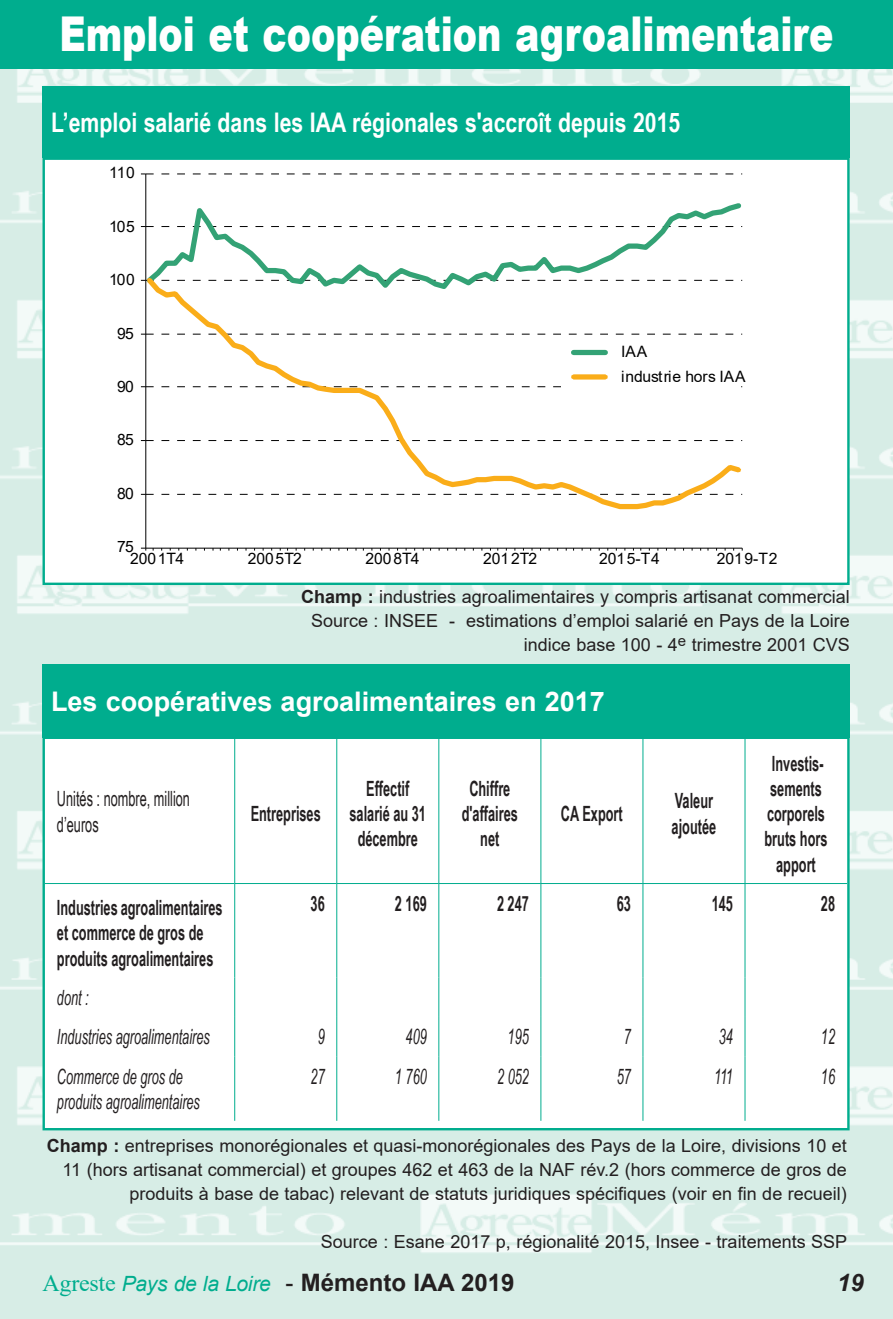
<style>
.page{position:relative;width:893px;height:1319px;background:#fff}
.page>*{position:absolute;margin:0;border:0;box-sizing:border-box;transform-origin:0 0}
.t1{font:900 48px "Arial";color:#fff;scale:.76 1}
.t2{font:700 27px "Arial Narrow";color:#fff;scale:.96 1}
.t3{font:700 27px "Arial";color:#fff}
.t4{font:700 24px "Arial";color:#231f20}
.t5{font:italic 700 24px "Arial";color:#231f20}
.t6{font:700 21px/25.2px "Arial Narrow";color:#231f20;text-align:center;scale:.74 1}
.t7{font:italic 21px/39.3px "Arial Narrow";color:#231f20;scale:.74 1}
.t8{font:21px/25.2px "Arial Narrow";color:#231f20;scale:.74 1}
.t9{font:18px/24px "Arial";color:#231f20;text-align:right}
.t10{font:15.6px/24.9px "Arial";color:#000}
.s1{font-weight:700}
.s2{font-family:"Times New Roman";font-weight:400;color:#00ad8e}
.s3{font-weight:400;font-style:italic;font-size:21px;color:#00ad8e}
.s4{font-weight:400}
</style>
<div class="page">
<img style="left:0;top:68px;width:893px;height:1250px">
<div style="left:0;top:0;width:893px;height:68px;background:#00ad8e"></div>
<div style="left:43px;top:664px;width:807px;height:73px;background:#00ad8e"></div>
<div style="left:44px;top:737px;width:804px;height:391px;background:#fff"></div>
<hr style="left:234px;top:738px;width:1px;height:145px;background:#00ad8e">
<hr style="left:336px;top:738px;width:1px;height:145px;background:#00ad8e">
<hr style="left:438px;top:738px;width:1px;height:145px;background:#00ad8e">
<hr style="left:540px;top:738px;width:1px;height:145px;background:#00ad8e">
<hr style="left:642px;top:738px;width:1px;height:145px;background:#00ad8e">
<hr style="left:744px;top:738px;width:1px;height:145px;background:#00ad8e">
<hr style="left:45px;top:882px;width:190px;height:1px;background:#00ad8e">
<hr style="left:235px;top:882px;width:102px;height:1px;background:#00ad8e">
<hr style="left:234px;top:883px;width:1px;height:94px;background:#00ad8e">
<hr style="left:337px;top:882px;width:102px;height:1px;background:#00ad8e">
<hr style="left:336px;top:883px;width:1px;height:94px;background:#00ad8e">
<hr style="left:439px;top:882px;width:102px;height:1px;background:#00ad8e">
<hr style="left:438px;top:883px;width:1px;height:94px;background:#00ad8e">
<hr style="left:541px;top:882px;width:102px;height:1px;background:#00ad8e">
<hr style="left:540px;top:883px;width:1px;height:94px;background:#00ad8e">
<hr style="left:643px;top:882px;width:102px;height:1px;background:#00ad8e">
<hr style="left:642px;top:883px;width:1px;height:94px;background:#00ad8e">
<hr style="left:745px;top:882px;width:102px;height:1px;background:#00ad8e">
<hr style="left:744px;top:883px;width:1px;height:94px;background:#00ad8e">
<hr style="left:234px;top:977px;width:1px;height:39px;background:#00ad8e">
<hr style="left:336px;top:977px;width:1px;height:39px;background:#00ad8e">
<hr style="left:438px;top:977px;width:1px;height:39px;background:#00ad8e">
<hr style="left:540px;top:977px;width:1px;height:39px;background:#00ad8e">
<hr style="left:642px;top:977px;width:1px;height:39px;background:#00ad8e">
<hr style="left:744px;top:977px;width:1px;height:39px;background:#00ad8e">
<hr style="left:234px;top:1016px;width:1px;height:40px;background:#00ad8e">
<hr style="left:336px;top:1016px;width:1px;height:40px;background:#00ad8e">
<hr style="left:438px;top:1016px;width:1px;height:40px;background:#00ad8e">
<hr style="left:540px;top:1016px;width:1px;height:40px;background:#00ad8e">
<hr style="left:642px;top:1016px;width:1px;height:40px;background:#00ad8e">
<hr style="left:744px;top:1016px;width:1px;height:40px;background:#00ad8e">
<hr style="left:234px;top:1056px;width:1px;height:64px;background:#00ad8e">
<hr style="left:336px;top:1056px;width:1px;height:64px;background:#00ad8e">
<hr style="left:438px;top:1056px;width:1px;height:64px;background:#00ad8e">
<hr style="left:540px;top:1056px;width:1px;height:64px;background:#00ad8e">
<hr style="left:642px;top:1056px;width:1px;height:64px;background:#00ad8e">
<hr style="left:744px;top:1056px;width:1px;height:64px;background:#00ad8e">
<div style="left:43px;top:736px;width:807px;height:394px;border:2px solid #00ad8e"></div>
<div style="left:43px;top:86px;width:807px;height:71px;background:#00ad8e"></div>
<div style="left:44px;top:159px;width:804px;height:424px;background:#fff"></div>
<hr style="left:145px;top:174px;width:1px;height:374px;background:#000">
<svg style="left:141px;top:173px;width:601px;height:1px"></svg>
<hr style="left:146px;top:547px;width:596px;height:1px;background:#000">
<svg style="left:142px;top:197px;width:601px;height:76px"></svg>
<svg style="left:142px;top:273px;width:601px;height:240px"></svg>
<div style="left:563px;top:339px;width:172px;height:51px;background:#fff"></div>
<div style="left:574px;top:350px;width:31px;height:5px;background:#33a275"></div>
<div style="left:574px;top:374px;width:31px;height:5px;background:#faad19"></div>
<div style="left:43px;top:157px;width:807px;height:428px;border:2px solid #00ad8e"></div>
<h1 class="t1" style="left:59px;top:-1px;width:1020px">Emploi et coopération agroalimentaire</h1>
<h2 class="t2" style="left:51px;top:102px;width:657px">L’emploi salarié dans les IAA régionales s'accroît depuis 2015</h2>
<p class="t10" style="left:109px;top:160px;width:27px">110</p>
<p class="t10" style="left:109px;top:213px;width:27px">105</p>
<p class="t10" style="left:109px;top:267px;width:27px">100</p>
<p class="t10" style="left:117px;top:320px;width:18px">95</p>
<p class="t10" style="left:117px;top:374px;width:18px">90</p>
<p class="t10" style="left:117px;top:427px;width:18px">85</p>
<p class="t10" style="left:117px;top:481px;width:18px">80</p>
<p class="t10" style="left:621px;top:338px;width:126px">IAA<br>industrie hors IAA</p>
<p class="t10" style="left:117px;top:534px;width:18px">75</p>
<p class="t10" style="left:130px;top:546px;width:55px">2001T4</p>
<p class="t10" style="left:248px;top:546px;width:55px">2005T2</p>
<p class="t10" style="left:365px;top:546px;width:55px">2008T4</p>
<p class="t10" style="left:483px;top:546px;width:55px">2012T2</p>
<p class="t10" style="left:599px;top:546px;width:62px">2015-T4</p>
<p class="t10" style="left:717px;top:546px;width:62px">2019-T2</p>
<p class="t9" style="left:301px;top:584px;width:550px"><span class="s1">Champ :</span> industries agroalimentaires y compris artisanat commercial<br>Source : INSEE - estimations d’emploi salarié en Pays de la Loire indice base 100 - 4<sup>e</sup> trimestre 2001 CVS</p>
<h2 class="t3" style="left:51px;top:682px;width:555px">Les coopératives agroalimentaires en 2017</h2>
<p class="t8" style="left:57px;top:785px;width:181px">Unités : nombre, million d’euros</p>
<p class="t6" style="left:251px;top:800px;width:96px">Entreprises</p>
<p class="t6" style="left:350px;top:774px;width:105px">Effectif salarié au 31 décembre</p>
<p class="t6" style="left:462px;top:774px;width:77px">Chiffre d'affaires net</p>
<p class="t6" style="left:561px;top:800px;width:85px">CA Export</p>
<p class="t6" style="left:672px;top:787px;width:62px;text-align:left">Valeur ajoutée</p>
<p class="t6" style="left:764px;top:749px;width:87px">Investis&shy;sements corporels bruts hors apport</p>
<p class="t6" style="left:57px;top:894px;width:226px;text-align:left">Industries agroalimentaires et commerce de gros de produits agroalimentaires</p>
<p class="t6" style="left:311px;top:889px;width:21px">36</p>
<p class="t6" style="left:395px;top:889px;width:45px">2 169</p>
<p class="t6" style="left:497px;top:889px;width:45px">2 247</p>
<p class="t6" style="left:617px;top:889px;width:21px">63</p>
<p class="t6" style="left:712px;top:889px;width:30px">145</p>
<p class="t6" style="left:821px;top:889px;width:21px">28</p>
<p class="t7" style="left:57px;top:977px;width:208px">dont :<br>Industries agroalimentaires</p>
<p class="t7" style="left:318px;top:1016px;width:11px">9</p>
<p class="t7" style="left:406px;top:1016px;width:30px">409</p>
<p class="t7" style="left:508px;top:1016px;width:30px">195</p>
<p class="t7" style="left:624px;top:1016px;width:11px">7</p>
<p class="t7" style="left:719px;top:1016px;width:21px">34</p>
<p class="t7" style="left:821px;top:1016px;width:21px">12</p>
<p class="t7" style="left:57px;top:1062px;width:195px;line-height:25.2px">Commerce de gros de produits agroalimentaires</p>
<p class="t7" style="left:311px;top:1055px;width:21px">27</p>
<p class="t7" style="left:395px;top:1055px;width:45px">1 760</p>
<p class="t7" style="left:497px;top:1055px;width:45px">2 052</p>
<p class="t7" style="left:617px;top:1055px;width:21px">57</p>
<p class="t7" style="left:714px;top:1055px;width:27px">111</p>
<p class="t7" style="left:821px;top:1055px;width:21px">16</p>
<p class="t9" style="left:47px;top:1133px;width:801px"><span class="s1">Champ :</span> entreprises monorégionales et quasi-monorégionales des Pays de la Loire, divisions 10 et<br>11 (hors artisanat commercial) et groupes 462 et 463 de la NAF rév.2 (hors commerce de gros de produits à base de tabac) relevant de statuts juridiques spécifiques (voir en fin de recueil)</p>
<p class="t9" style="left:321px;top:1229px;width:528px">Source : Esane 2017 p, régionalité 2015, Insee - traitements SSP</p>
<h3 class="t4" style="left:43px;top:1265px;width:473px"><span class="s2">Agreste</span> <span class="s3">Pays de la Loire</span> <span class="s4">-</span> Mémento IAA 2019</h3>
<h3 class="t5" style="left:837px;top:1266px;width:28px">19</h3>
</div>
